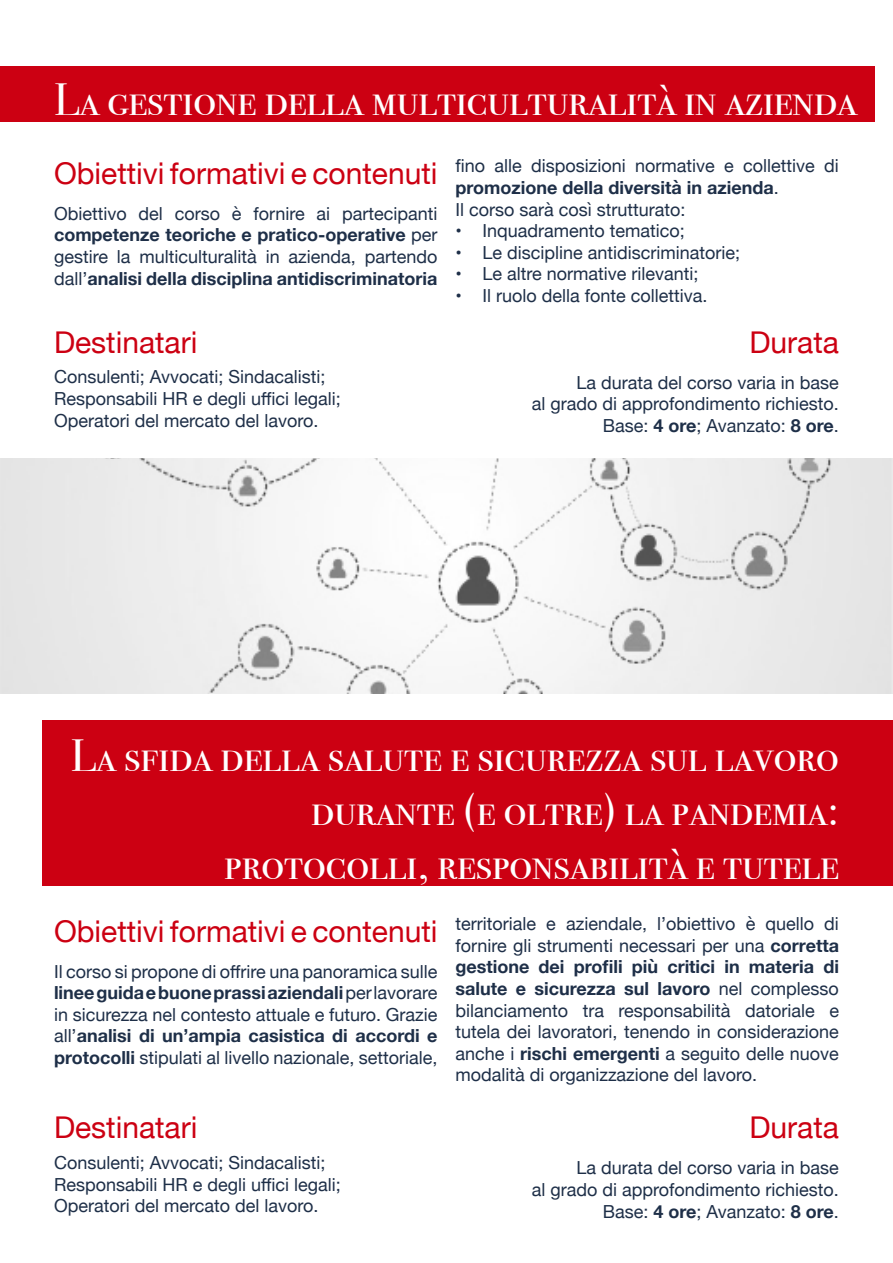
<style>
.page{position:relative;width:893px;height:1263px;background:#fff}
.page>*{position:absolute;margin:0;border:0;box-sizing:border-box;transform-origin:0 0}
.t1{font:45px/54px "Bodoni Svty Two SCITCTT";color:#fff;text-align:right}
.t2{font:30px "Helvetica Neue";color:#cc0012}
.t3{font:18px/21.6px "Helvetica Neue";color:#1e2f48;text-align:justify}
.s1{font-weight:700}
</style>
<div class="page">
<div style="left:0;top:66px;width:874px;height:55px;background:#cc0012"></div>
<img style="left:0;top:459px;width:893px;height:235px">
<div style="left:43px;top:720px;width:850px;height:166px;background:#cc0012"></div>
<h1 class="t1" style="left:54px;top:72px;width:804px">La gestione della multiculturalità in azienda</h1>
<h2 class="t2" style="left:54px;top:151px;width:385px">Obiettivi formativi e contenuti</h2>
<p class="t3" style="left:54px;top:204px;width:385px">Obiettivo del corso è fornire ai partecipanti <span class="s1">competenze teoriche e pratico-operative</span> per gestire la multiculturalità in azienda, partendo dall’<span class="s1">analisi della disciplina antidiscriminatoria</span></p>
<h2 class="t2" style="left:54px;top:320px;width:145px">Destinatari</h2>
<p class="t3" style="left:54px;top:367px;width:288px;text-align:left">Consulenti; Avvocati; Sindacalisti;<br>Responsabili HR e degli uffici legali;<br>Operatori del mercato del lavoro.</p>
<p class="t3" style="left:455px;top:156px;width:385px;text-align:left">fino alle disposizioni normative e collettive di <span class="s1">promozione della diversità in azienda</span>.<br>Il corso sarà così strutturato:</p>
<p class="t3" style="left:455px;top:221px;width:231px">• Inquadramento tematico;</p>
<p class="t3" style="left:455px;top:243px;width:286px">• Le discipline antidiscriminatorie;</p>
<p class="t3" style="left:455px;top:264px;width:245px">• Le altre normative rilevanti;</p>
<p class="t3" style="left:455px;top:286px;width:253px">• Il ruolo della fonte collettiva.</p>
<h2 class="t2" style="left:749px;top:320px;width:91px">Durata</h2>
<p class="t3" style="left:532px;top:373px;width:309px;text-align:right">La durata del corso varia in base<br>al grado di approfondimento richiesto.<br>Base: <span class="s1">4 ore</span>; Avanzato: <span class="s1">8 ore</span>.</p>
<h1 class="t1" style="left:71px;top:728px;width:770px">La sfida della salute e sicurezza sul lavoro durante (e oltre) la pandemia:<br>protocolli, responsabilità e tutele</h1>
<h2 class="t2" style="left:54px;top:909px;width:385px">Obiettivi formativi e contenuti</h2>
<p class="t3" style="left:54px;top:961px;width:385px">Il corso si propone di offrire una panoramica sulle <span class="s1">linee guida e buone prassi aziendali</span> per lavorare in sicurezza nel contesto attuale e futuro. Grazie all’<span class="s1">analisi di un’ampia casistica di accordi e protocolli</span> stipulati al livello nazionale, settoriale,</p>
<p class="t3" style="left:455px;top:914px;width:385px">territoriale e aziendale, l’obiettivo è quello di fornire gli strumenti necessari per una <span class="s1">corretta gestione dei profili più critici in materia di salute e sicurezza sul lavoro</span> nel complesso bilanciamento tra responsabilità datoriale e tutela dei lavoratori, tenendo in considerazione anche i <span class="s1">rischi emergenti</span> a seguito delle nuove modalità di organizzazione del lavoro.</p>
<h2 class="t2" style="left:54px;top:1106px;width:145px">Destinatari</h2>
<p class="t3" style="left:54px;top:1153px;width:288px;text-align:left">Consulenti; Avvocati; Sindacalisti;<br>Responsabili HR e degli uffici legali;<br>Operatori del mercato del lavoro.</p>
<h2 class="t2" style="left:749px;top:1106px;width:91px">Durata</h2>
<p class="t3" style="left:532px;top:1158px;width:309px;text-align:right">La durata del corso varia in base<br>al grado di approfondimento richiesto.<br>Base: <span class="s1">4 ore</span>; Avanzato: <span class="s1">8 ore</span>.</p>
</div>
